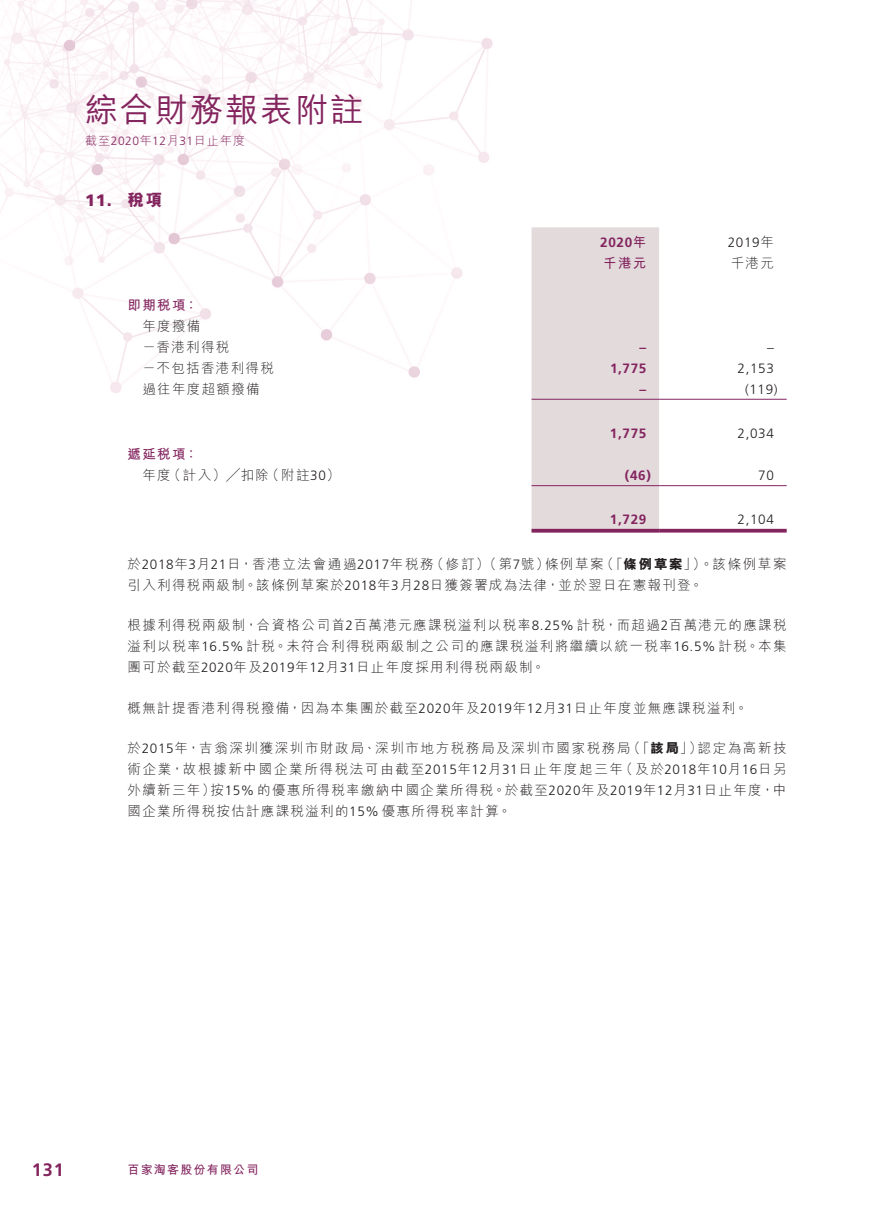
<style>
.page{position:relative;width:893px;height:1212px;background:#fff}
.page>*{position:absolute;margin:0;border:0;box-sizing:border-box;transform-origin:0 0}
.t1{font:500 33px "M Hei HK";letter-spacing:.06em;color:#83245e}
.t2{font:700 18px "Frutiger LT Std";color:#83245e}
.t3{font:900 16.5px "Frutiger LT Std";color:#83245e}
.t4{font:800 16.5px "M Hei HK";color:#83245e}
.t5{font:300 13.5px/21px "M Hei HK";letter-spacing:.1em;color:#231f20}
.t6{font:300 13.5px/21px "M Hei HK";letter-spacing:.125em;color:#231f20}
.t7{font:300 13.5px "Frutiger LT Std";letter-spacing:.05em;color:#231f20}
.t8{font:300 13.5px "M Hei HK";letter-spacing:.12em;color:#231f20}
.t9{font:700 13.5px "Frutiger LT Std";letter-spacing:.05em;color:#83245e}
.t10{font:700 13.5px "M Hei HK";letter-spacing:.1em;color:#83245e}
.t11{font:300 12px "M Hei HK";letter-spacing:.095em;color:#83245e}
.t12{font:700 12px "M Hei HK";letter-spacing:.1em;color:#83245e}
.s1{font-family:"Frutiger LT Std"}
.s2{font-family:"M Hei HK"}
.s3{font-weight:800}
</style>
<div class="page">
<img style="left:0;top:0;width:787px;height:533px">
<div style="left:531px;top:227px;width:128px;height:302px;background:#e3dadc"></div>
<hr style="left:531px;top:399px;width:128px;height:1px;background:#83245e">
<hr style="left:659px;top:399px;width:128px;height:1px;background:#83245e">
<hr style="left:531px;top:485px;width:128px;height:1px;background:#83245e">
<hr style="left:659px;top:485px;width:128px;height:1px;background:#83245e">
<hr style="left:531px;top:529px;width:128px;height:3px;background:#83245e">
<hr style="left:659px;top:529px;width:128px;height:3px;background:#83245e">
<h1 class="t1" style="left:85px;top:86px;width:280px">綜合財務報表附註</h1>
<p class="t11" style="left:85px;top:135px;width:162px">截至<span class="s1">2020</span>年<span class="s1">12</span>月<span class="s1">31</span>日止年度</p>
<p class="t3" style="left:85px;top:190px;width:28px">11.</p>
<p class="t4" style="left:128px;top:192px;width:36px">稅項</p>
<p class="t10" style="left:128px;top:295px;width:72px">即期稅項：</p>
<p class="t5" style="left:142px;top:315px;width:59px">年度撥備</p>
<p class="t5" style="left:142px;top:336px;width:88px">－香港利得稅</p>
<p class="t5" style="left:142px;top:357px;width:133px">－不包括香港利得稅</p>
<p class="t5" style="left:142px;top:378px;width:119px">過往年度超額撥備</p>
<p class="t10" style="left:128px;top:444px;width:72px">遞延稅項：</p>
<p class="t5" style="left:167px;top:464px;width:103px">（計入）╱扣除</p>
<p class="t5" style="left:266px;top:464px;width:76px">（附註<span class="s1">30</span>(</p>
<p class="t5" style="left:142px;top:464px;width:30px">年度</p>
<p class="t9" style="left:600px;top:234px;width:48px">2020<span class="s2">年</span></p>
<p class="t7" style="left:728px;top:234px;width:48px">2019<span class="s2">年</span></p>
<p class="t10" style="left:603px;top:253px;width:45px">千港元</p>
<p class="t5" style="left:731px;top:252px;width:45px">千港元</p>
<p class="t9" style="left:640px;top:339px;width:8px">–</p>
<p class="t7" style="left:767px;top:339px;width:8px">–</p>
<p class="t9" style="left:610px;top:360px;width:38px">1,775</p>
<p class="t7" style="left:738px;top:360px;width:38px">2,153</p>
<p class="t9" style="left:640px;top:381px;width:8px">–</p>
<p class="t7" style="left:745px;top:381px;width:34px">)119(</p>
<p class="t9" style="left:610px;top:425px;width:38px">1,775</p>
<p class="t7" style="left:738px;top:426px;width:38px">2,034</p>
<p class="t9" style="left:625px;top:467px;width:27px">)46(</p>
<p class="t7" style="left:758px;top:468px;width:17px">70</p>
<p class="t9" style="left:610px;top:512px;width:38px">1,729</p>
<p class="t5" style="left:600px;top:554px;width:188px">（「<span class="s3">條例草案</span>」）。該條例草案</p>
<p class="t7" style="left:738px;top:512px;width:38px">2,104</p>
<p class="t5" style="left:430px;top:554px;width:121px">（修訂）（第<span class="s1">7</span>號）</p>
<p class="t5" style="left:128px;top:554px;width:577px">於<span class="s1">2018</span>年<span class="s1">3</span>月<span class="s1">21</span>日，香港立法會通過<span class="s1">2017</span>年稅務<br>引入利得稅兩級制。該條例草案於<span class="s1">2018</span>年<span class="s1">3</span>月<span class="s1">28</span>日獲簽署成為法律，並於翌日在憲報刊登。</p>
<p class="t5" style="left:128px;top:615px;width:661px;text-align:justify">根據利得稅兩級制，合資格公司首<span class="s1">2</span>百萬港元應課稅溢利以稅率<span class="s1">8.25%</span>計稅，而超過<span class="s1">2</span>百萬港元的應課稅溢利以稅率<span class="s1">16.5%</span>計稅。未符合利得稅兩級制之公司的應課稅溢利將繼續以統一稅率<span class="s1">16.5%</span> 計稅。本集團可於截至<span class="s1">2020</span>年及<span class="s1">2019</span>年<span class="s1">12</span>月<span class="s1">31</span>日止年度採用利得稅兩級制。</p>
<p class="t5" style="left:128px;top:697px;width:622px">概無計提香港利得稅撥備，因為本集團於截至<span class="s1">2020</span>年及<span class="s1">2019</span>年<span class="s1">12</span>月<span class="s1">31</span>日止年度並無應課稅溢利。</p>
<p class="t5" style="left:698px;top:737px;width:91px">認定為高新技</p>
<p class="t5" style="left:545px;top:554px;width:61px">條例草案</p>
<p class="t5" style="left:627px;top:737px;width:77px">（「<span class="s3">該局</span>」）</p>
<p class="t8" style="left:128px;top:741px;width:504px">於<span class="s1">2015</span>年，吉翁深圳獲深圳市財政局、深圳市地方稅務局及深圳市國家稅務局</p>
<p class="t7" style="left:620px;top:761px;width:169px"><span class="s2">（及於</span>2018<span class="s2">年</span>10<span class="s2">月</span>16<span class="s2">日另</span></p>
<p class="t6" style="left:211px;top:758px;width:578px;text-indent:-83px">術企業，故根據新中國企業所得稅法可由截至<span class="s1">2015</span>年<span class="s1">12</span>月<span class="s1">31</span>日止年度起三年<br>按<span class="s1">15%</span>的優惠所得稅率繳納中國企業所得稅。於截至<span class="s1">2020</span>年及<span class="s1">2019</span>年<span class="s1">12</span>月<span class="s1">31</span>日止年度，中</p>
<p class="t5" style="left:128px;top:779px;width:385px">外續新三年）<br>國企業所得稅按估計應課稅溢利的<span class="s1">15%</span>優惠所得稅率計算。</p>
<h2 class="t2" style="left:32px;top:1159px;width:34px">131</h2>
<p class="t12" style="left:128px;top:1161px;width:132px">百家淘客股份有限公司</p>
</div>
